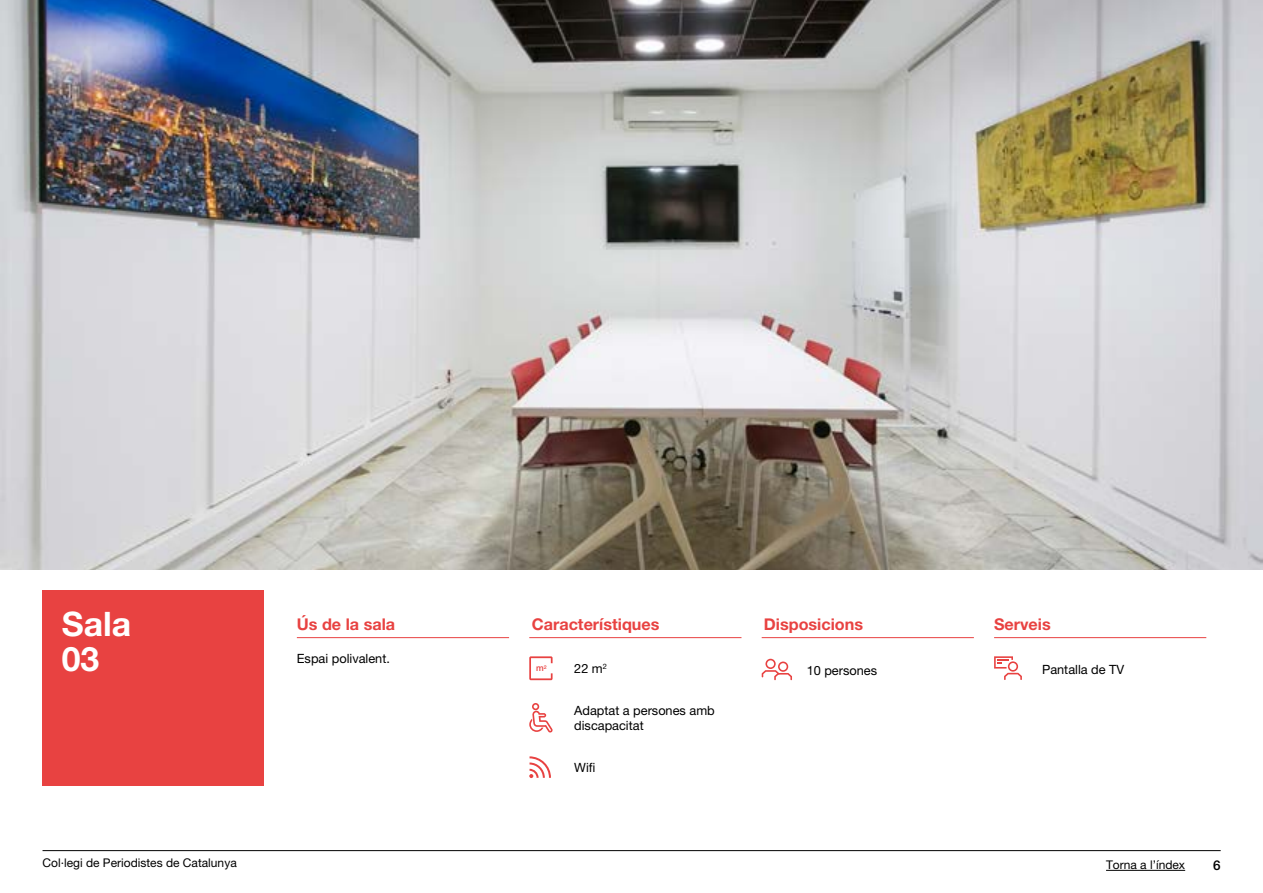
<style>
.page{position:relative;width:1263px;height:893px;background:#fff}
.page>*{position:absolute;margin:0;border:0;box-sizing:border-box;transform-origin:0 0}
.t1{font:700 33.75px/34.8px "Helvetica Neue LT Pro";color:#fff}
.t2{font:700 16.2px "Helvetica Neue LT Pro";color:#e84241}
.t3{font:500 13.5px "Helvetica Neue LT Pro";color:#000}
.t4{font:12.75px/15px "Helvetica Neue LT Pro";color:#000}
.t5{font:12px "Helvetica Neue LT Pro";color:#000}
.t6{font:500 8.85px "Helvetica Neue LT Pro";color:#e84241}
</style>
<div class="page">
<hr style="left:43px;top:850px;width:1178px;height:1px;background:#000">
<hr style="left:1106px;top:870px;width:79px;height:1px;background:#000">
<div style="left:43px;top:590px;width:221px;height:196px;background:#e84241"></div>
<img style="left:1px;top:0;width:1262px;height:570px">
<svg style="left:529px;top:703px;width:24px;height:29px"></svg>
<svg style="left:529px;top:656px;width:23px;height:24px"></svg>
<svg style="left:529px;top:756px;width:22px;height:22px"></svg>
<svg style="left:762px;top:659px;width:30px;height:21px"></svg>
<svg style="left:994px;top:656px;width:28px;height:24px"></svg>
<hr style="left:297px;top:637px;width:212px;height:1px;background:#e84241">
<hr style="left:529px;top:637px;width:212px;height:1px;background:#e84241">
<hr style="left:762px;top:637px;width:212px;height:1px;background:#e84241">
<hr style="left:994px;top:637px;width:212px;height:1px;background:#e84241">
<h1 class="t1" style="left:62px;top:606px;width:71px">Sala<br>03</h1>
<p class="t2" style="left:297px;top:614px;width:100px">Ús de la sala</p>
<p class="t2" style="left:532px;top:614px;width:129px">Característiques</p>
<p class="t2" style="left:764px;top:614px;width:101px">Disposicions</p>
<p class="t2" style="left:994px;top:614px;width:58px">Serveis</p>
<p class="t4" style="left:297px;top:651px;width:95px">Espai polivalent.</p>
<p class="t4" style="left:574px;top:661px;width:34px">22 m<sup>2</sup></p>
<p class="t4" style="left:574px;top:703px;width:142px">Adaptat a persones amb discapacitat</p>
<p class="t4" style="left:574px;top:759px;width:23px">Wifi</p>
<p class="t6" style="left:536px;top:663px;width:12px">m<sup>2</sup></p>
<p class="t4" style="left:807px;top:663px;width:72px">10 persones</p>
<p class="t4" style="left:1042px;top:661px;width:84px">Pantalla de TV</p>
<p class="t5" style="left:43px;top:855px;width:196px">Col·legi de Periodistes de Catalunya</p>
<p class="t5" style="left:1106px;top:858px;width:81px">Torna a l’índex</p>
<p class="t3" style="left:1213px;top:857px;width:9px">6</p>
</div>
